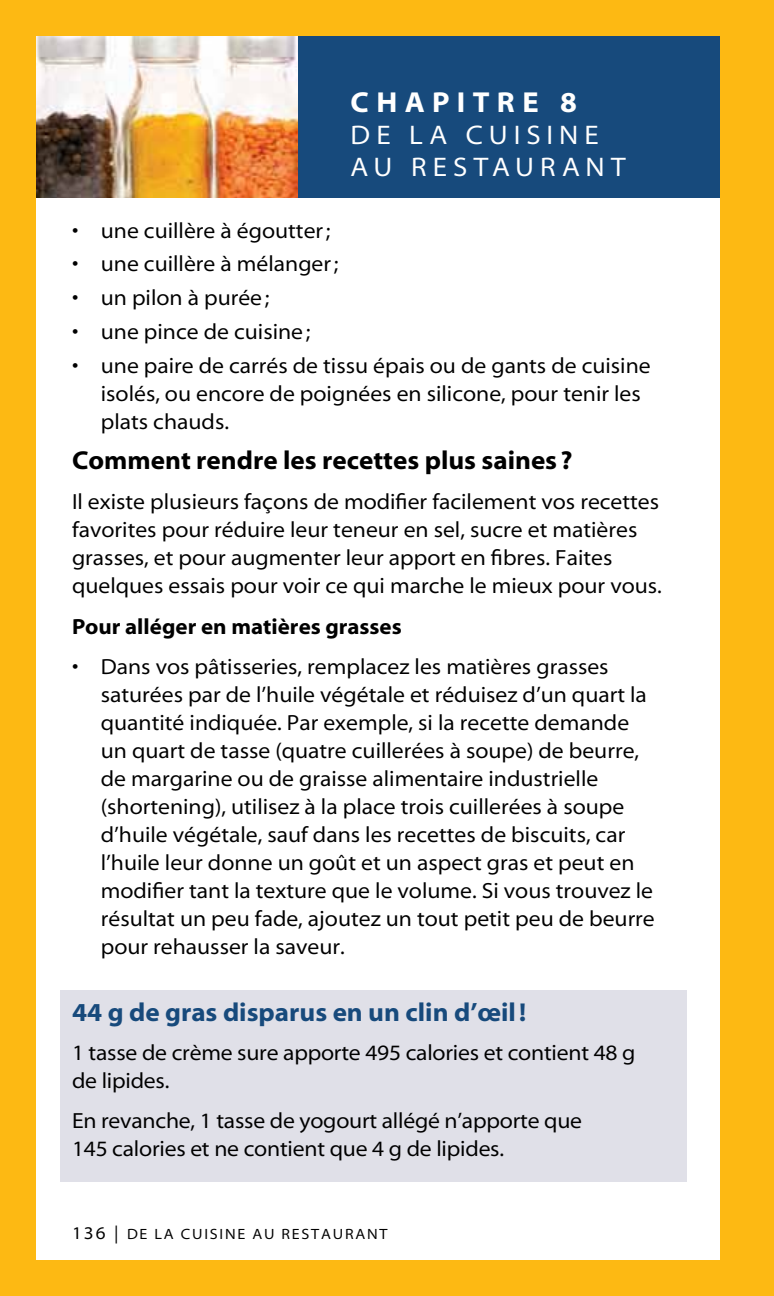
<style>
.page{position:relative;width:774px;height:1296px;background:#fdb913}
.page>*{position:absolute;margin:0;border:0;box-sizing:border-box;transform-origin:0 0}
.t1{font:700 29px "Corporate";letter-spacing:.255em;color:#fff}
.t2{font:27px/32px "Corporate";letter-spacing:.225em;color:#fff}
.t3{font:700 26px "Corporate";color:#000}
.t4{font:700 26px "Corporate";color:#174a7c}
.t5{font:22px/28px "Corporate";color:#000}
.t6{font:700 22px "Corporate";color:#000}
.t7{font:15px "Corporate";letter-spacing:.12em;color:#000}
.s1{font-size:18px}
</style>
<div class="page">
<div style="left:36px;top:36px;width:684px;height:1224px;background:#fff"></div>
<div style="left:297px;top:36px;width:423px;height:162px;background:#174a7c"></div>
<img style="left:36px;top:36px;width:261px;height:162px">
<div style="left:60px;top:990px;width:627px;height:192px;background:#e0e0e8"></div>
<h1 class="t1" style="left:351px;top:87px;width:228px">CHAPITRE 8</h1>
<p class="t2" style="left:351px;top:120px;width:276px">DE LA CUISINE<br>AU RESTAURANT</p>
<p class="t5" style="left:72px;top:217px;width:260px">• une cuillère à égoutter ;</p>
<p class="t5" style="left:72px;top:251px;width:268px">• une cuillère à mélanger ;</p>
<p class="t5" style="left:72px;top:285px;width:199px">• un pilon à purée ;</p>
<p class="t5" style="left:72px;top:318px;width:240px">• une pince de cuisine ;</p>
<p class="t5" style="left:101px;top:352px;width:551px;text-indent:-29px">• une paire de carrés de tissu épais ou de gants de cuisine isolés, ou encore de poignées en silicone, pour tenir les plats chauds.</p>
<p class="t3" style="left:72px;top:447px;width:502px">Comment rendre les recettes plus saines ?</p>
<p class="t5" style="left:72px;top:488px;width:591px">Il existe plusieurs façons de modifier facilement vos recettes favorites pour réduire leur teneur en sel, sucre et matières grasses, et pour augmenter leur apport en fibres. Faites quelques essais pour voir ce qui marche le mieux pour vous.</p>
<p class="t6" style="left:72px;top:616px;width:331px">Pour alléger en matières grasses</p>
<p class="t5" style="left:101px;top:654px;width:556px;text-indent:-29px">• Dans vos pâtisseries, remplacez les matières grasses saturées par de l’huile végétale et réduisez d’un quart la quantité indiquée. Par exemple, si la recette demande un quart de tasse (quatre cuillerées à soupe) de beurre, de margarine ou de graisse alimentaire industrielle (shortening), utilisez à la place trois cuillerées à soupe d’huile végétale, sauf dans les recettes de biscuits, car l’huile leur donne un goût et un aspect gras et peut en modifier tant la texture que le volume. Si vous trouvez le résultat un peu fade, ajoutez un tout petit peu de beurre pour rehausser la saveur.</p>
<p class="t4" style="left:72px;top:998px;width:456px">44 g de gras disparus en un clin d’œil !</p>
<p class="t5" style="left:72px;top:1040px;width:565px">1 tasse de crème sure apporte 495 calories et contient 48 g de lipides.</p>
<p class="t5" style="left:72px;top:1107px;width:512px">En revanche, 1 tasse de yogourt allégé n’apporte que<br>145 calories et ne contient que 4 g de lipides.</p>
<p class="t7" style="left:72px;top:1227px;width:317px"><span class="s1">136 |</span> DE LA CUISINE AU RESTAURANT</p>
</div>
